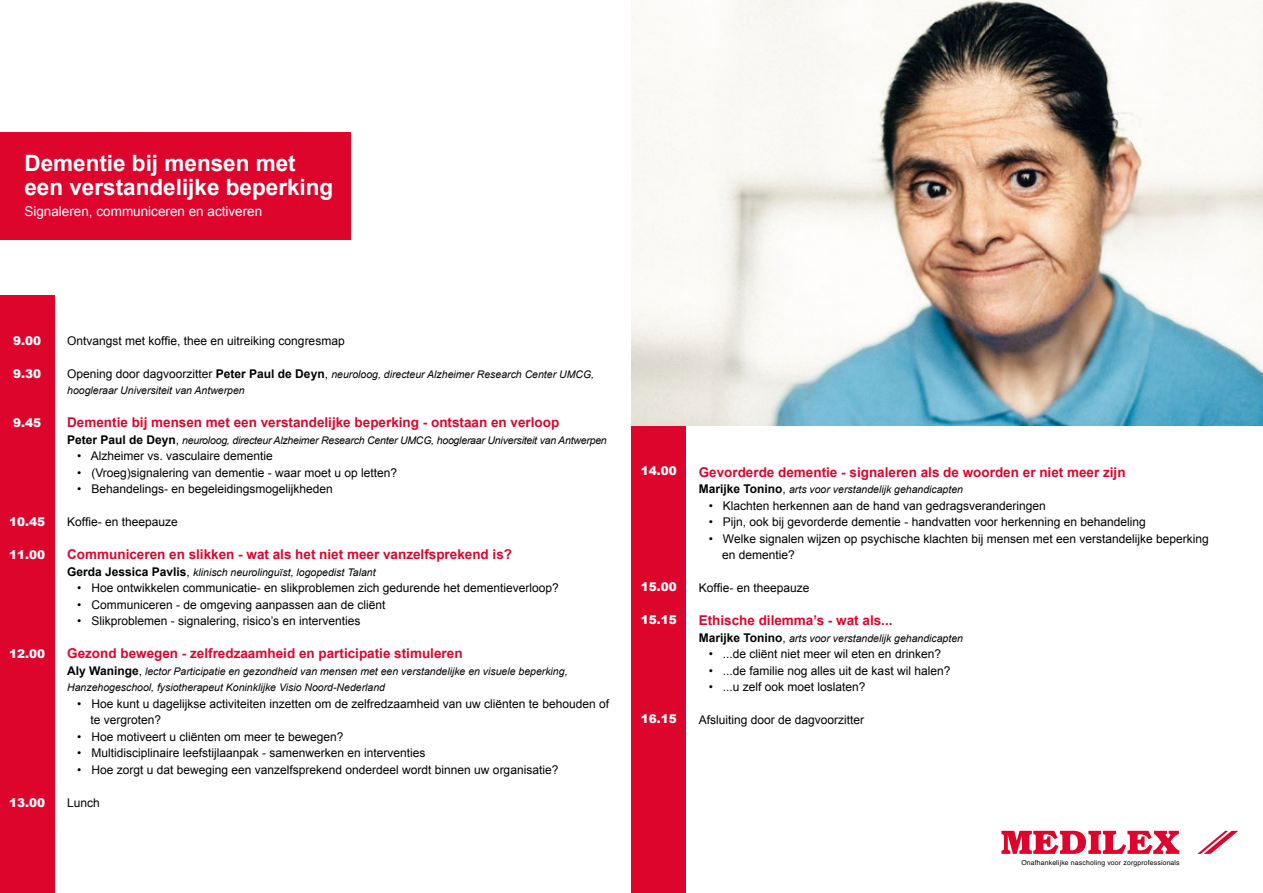
<style>
.page{position:relative;width:1263px;height:893px;background:#fff}
.page>*{position:absolute;margin:0;border:0;box-sizing:border-box;transform-origin:0 0}
.t1{font:700 22.5px/24px "Arial";color:#fff}
.t2{font:700 13.5px "Arial";color:#dd052c}
.t3{font:13.5px "Arial";color:#fff}
.t4{font:12px/16.5px "Arial";color:#000}
.t5{font:900 12px "Arial";color:#fff}
.t6{font:italic 10.5px/16.5px "Arial";color:#000}
.t7{font:italic 10.5px "Arial";letter-spacing:-.02em;color:#000}
.t8{font:6.9px "Helvetica";letter-spacing:.025em;color:#000}
.s1{font-style:normal;font-size:12px}
.s2{font-weight:700;font-style:normal;font-size:12px}
</style>
<div class="page">
<div style="left:0;top:133px;width:351px;height:107px;background:#dd052c"></div>
<div style="left:0;top:296px;width:55px;height:597px;background:#dd052c"></div>
<svg style="left:1001px;top:831px;width:178px;height:23px"></svg>
<svg style="left:1197px;top:831px;width:41px;height:23px"></svg>
<div style="left:631px;top:425px;width:55px;height:468px;background:#dd052c"></div>
<img style="left:631px;top:0;width:632px;height:425px">
<h1 class="t1" style="left:24px;top:152px;width:310px">Dementie bij mensen met een verstandelijke beperking</h1>
<p class="t3" style="left:24px;top:203px;width:239px">Signaleren, communiceren en activeren</p>
<p class="t5" style="left:13px;top:334px;width:30px">9.00</p>
<p class="t5" style="left:13px;top:367px;width:30px">9.30</p>
<p class="t5" style="left:13px;top:416px;width:30px">9.45</p>
<p class="t5" style="left:9px;top:515px;width:38px">10.45</p>
<p class="t5" style="left:9px;top:548px;width:38px">11.00</p>
<p class="t5" style="left:9px;top:647px;width:38px">12.00</p>
<p class="t5" style="left:9px;top:796px;width:38px">13.00</p>
<p class="t4" style="left:67px;top:332px;width:279px">Ontvangst met koffie, thee en uitreiking congresmap</p>
<p class="t6" style="left:67px;top:366px;width:528px"><span class="s1">Opening door dagvoorzitter</span> <span class="s2">Peter Paul de Deyn</span><span class="s1">,</span> neuroloog, directeur Alzheimer Research Center UMCG, hoogleraar Universiteit van Antwerpen</p>
<p class="t2" style="left:67px;top:414px;width:494px">Dementie bij mensen met een verstandelijke beperking - ontstaan en verloop</p>
<p class="t7" style="left:67px;top:433px;width:541px"><span class="s2">Peter Paul de Deyn</span><span class="s1">,</span> neuroloog, directeur Alzheimer Research Center UMCG, hoogleraar Universiteit van Antwerpen</p>
<p class="t4" style="left:77px;top:448px;width:197px">• Alzheimer vs. vasculaire dementie</p>
<p class="t4" style="left:77px;top:464px;width:321px">• (Vroeg)signalering van dementie - waar moet u op letten?</p>
<p class="t4" style="left:77px;top:481px;width:257px">• Behandelings- en begeleidingsmogelijkheden</p>
<p class="t4" style="left:67px;top:514px;width:112px">Koffie- en theepauze</p>
<p class="t2" style="left:67px;top:546px;width:446px">Communiceren en slikken - wat als het niet meer vanzelfsprekend is?</p>
<p class="t6" style="left:67px;top:564px;width:310px"><span class="s2">Gerda Jessica Pavlis</span><span class="s1">,</span> klinisch neurolinguïst, logopedist Talant</p>
<p class="t4" style="left:77px;top:580px;width:483px">• Hoe ontwikkelen communicatie- en slikproblemen zich gedurende het dementieverloop?</p>
<p class="t4" style="left:77px;top:596px;width:310px">• Communiceren - de omgeving aanpassen aan de cliënt</p>
<p class="t4" style="left:77px;top:613px;width:285px">• Slikproblemen - signalering, risico’s en interventies</p>
<p class="t2" style="left:67px;top:645px;width:397px">Gezond bewegen - zelfredzaamheid en participatie stimuleren</p>
<p class="t6" style="left:67px;top:663px;width:502px"><span class="s2">Aly Waninge</span><span class="s1">,</span> lector Participatie en gezondheid van mensen met een verstandelijke en visuele beperking,<br>Hanzehogeschool, fysiotherapeut Koninklijke Visio Noord-Nederland</p>
<p class="t4" style="left:91px;top:695px;width:520px;text-indent:-13px">• Hoe kunt u dagelijkse activiteiten inzetten om de zelfredzaamheid van uw cliënten te behouden of te vergroten?</p>
<p class="t4" style="left:77px;top:728px;width:268px">• Hoe motiveert u cliënten om meer te bewegen?</p>
<p class="t4" style="left:77px;top:745px;width:350px">• Multidisciplinaire leefstijlaanpak - samenwerken en interventies</p>
<p class="t4" style="left:77px;top:761px;width:483px">• Hoe zorgt u dat beweging een vanzelfsprekend onderdeel wordt binnen uw organisatie?</p>
<p class="t4" style="left:67px;top:794px;width:34px">Lunch</p>
<p class="t5" style="left:641px;top:464px;width:38px">14.00</p>
<p class="t5" style="left:641px;top:580px;width:38px">15.00</p>
<p class="t5" style="left:641px;top:613px;width:38px">15.15</p>
<p class="t5" style="left:641px;top:712px;width:38px">16.15</p>
<p class="t2" style="left:699px;top:463px;width:428px">Gevorderde dementie - signaleren als de woorden er niet meer zijn</p>
<p class="t6" style="left:699px;top:481px;width:266px"><span class="s2">Marijke Tonino</span><span class="s1">,</span> arts voor verstandelijk gehandicapten</p>
<p class="t4" style="left:709px;top:497px;width:339px">• Klachten herkennen aan de hand van gedragsveranderingen</p>
<p class="t4" style="left:709px;top:514px;width:439px">• Pijn, ook bij gevorderde dementie - handvatten voor herkenning en behandeling</p>
<p class="t4" style="left:722px;top:530px;width:488px;text-indent:-13px">• Welke signalen wijzen op psychische klachten bij mensen met een verstandelijke beperking en dementie?</p>
<p class="t4" style="left:699px;top:580px;width:112px">Koffie- en theepauze</p>
<p class="t2" style="left:699px;top:611px;width:195px">Ethische dilemma’s - wat als...</p>
<p class="t6" style="left:699px;top:630px;width:266px"><span class="s2">Marijke Tonino</span><span class="s1">,</span> arts voor verstandelijk gehandicapten</p>
<p class="t4" style="left:709px;top:646px;width:234px">• ...de cliënt niet meer wil eten en drinken?</p>
<p class="t4" style="left:709px;top:662px;width:243px">• ...de familie nog alles uit de kast wil halen?</p>
<p class="t4" style="left:709px;top:679px;width:158px">• ...u zelf ook moet loslaten?</p>
<p class="t4" style="left:699px;top:712px;width:167px">Afsluiting door de dagvoorzitter</p>
<p class="t8" style="left:1021px;top:857px;width:160px">Onafhankelijke nascholing voor zorgprofessionals</p>
</div>
